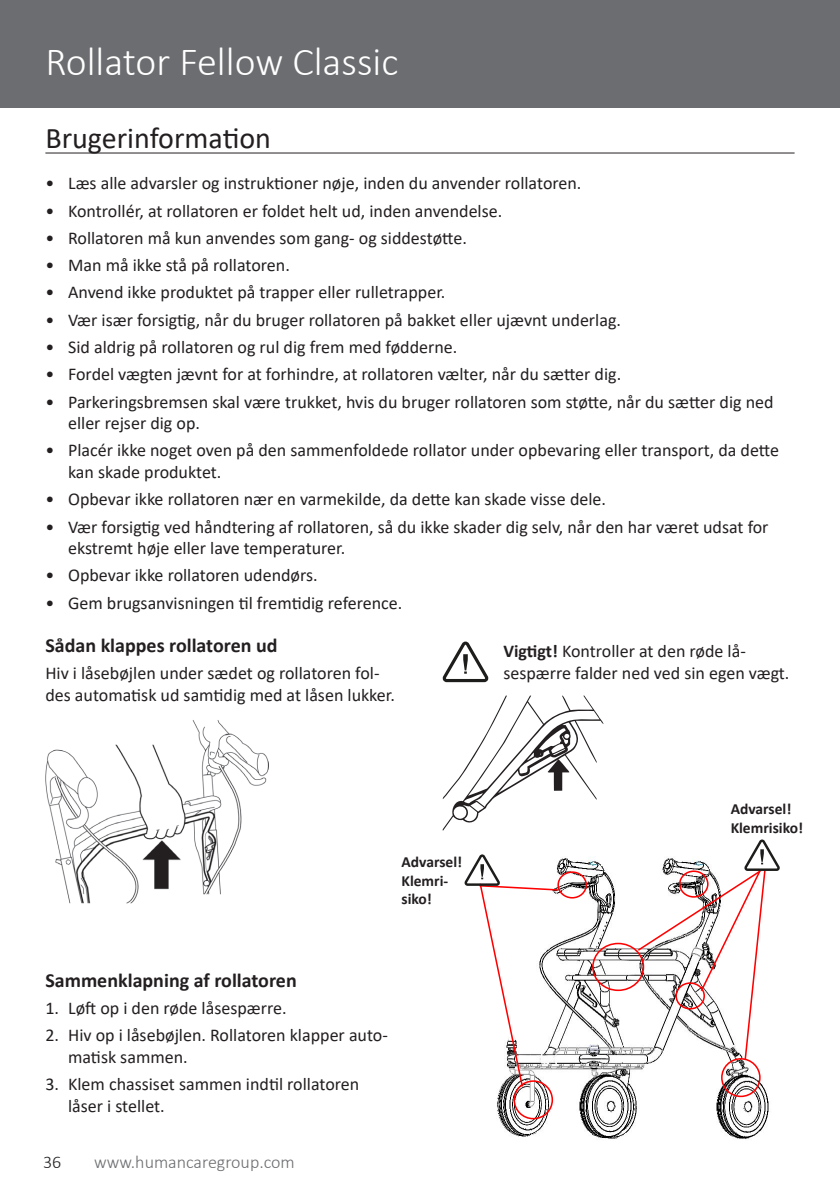
<style>
.page{position:relative;width:840px;height:1191px;background:#fff}
.page>*{position:absolute;margin:0;border:0;box-sizing:border-box;transform-origin:0 0}
.t1{font:300 40px "Calibri";color:#fff}
.Content_heading{font:30px "Calibri";color:#231f20}
.Body_Headline{font:700 20px "Calibri";color:#231f20}
.Body_text{font:18px/21.6px "Calibri";color:#231f20}
.t2{font:300 18px "Calibri";color:#6c6d70}
.t3{font:300 18px "Calibri";color:#231f20}
.Body_Headline-2{font:700 15.6px/18.6px "Calibri";color:#231f20}
.s1{font-weight:700}
</style>
<div class="page">
<div style="left:0;top:0;width:839px;height:108px;background:#6c6d70"></div>
<hr style="left:45px;top:152px;width:749px;height:1px;background:#231f20">
<img style="left:45px;top:720px;width:224px;height:184px">
<svg style="left:442px;top:641px;width:46px;height:41px"></svg>
<svg style="left:442px;top:695px;width:161px;height:136px"></svg>
<img style="left:497px;top:856px;width:283px;height:283px">
<div style="left:557px;top:871px;width:29px;height:27px;border:2px solid #f00;border-radius:50%"></div>
<div style="left:591px;top:942px;width:53px;height:49px;border:2px solid #f00;border-radius:50%"></div>
<div style="left:513px;top:1080px;width:39px;height:39px;border:2px solid #f00;border-radius:50%"></div>
<div style="left:720px;top:1058px;width:40px;height:39px;border:2px solid #f00;border-radius:50%"></div>
<svg style="left:464px;top:854px;width:94px;height:234px"></svg>
<svg style="left:635px;top:839px;width:144px;height:222px"></svg>
<h1 class="t1" style="left:45px;top:37px;width:354px">Rollator Fellow Classic</h1>
<p class="Content_heading" style="left:45px;top:117px;width:227px">Brugerinformation</p>
<p class="Body_text" style="left:45px;top:172px;width:537px">• Læs alle advarsler og instruktioner nøje, inden du anvender rollatoren.</p>
<p class="Body_text" style="left:45px;top:199px;width:458px">• Kontrollér, at rollatoren er foldet helt ud, inden anvendelse.</p>
<p class="Body_text" style="left:45px;top:227px;width:423px">• Rollatoren må kun anvendes som gang- og siddestøtte.</p>
<p class="Body_text" style="left:45px;top:254px;width:246px">• Man må ikke stå på rollatoren.</p>
<p class="Body_text" style="left:45px;top:281px;width:401px">• Anvend ikke produktet på trapper eller rulletrapper.</p>
<p class="Body_text" style="left:45px;top:308px;width:577px">• Vær især forsigtig, når du bruger rollatoren på bakket eller ujævnt underlag.</p>
<p class="Body_text" style="left:45px;top:336px;width:413px">• Sid aldrig på rollatoren og rul dig frem med fødderne.</p>
<p class="Body_text" style="left:45px;top:363px;width:577px">• Fordel vægten jævnt for at forhindre, at rollatoren vælter, når du sætter dig.</p>
<p class="Body_text" style="left:68px;top:390px;width:706px;text-indent:-23px">• Parkeringsbremsen skal være trukket, hvis du bruger rollatoren som støtte, når du sætter dig ned eller rejser dig op.</p>
<p class="Body_text" style="left:68px;top:439px;width:712px;text-indent:-23px">• Placér ikke noget oven på den sammenfoldede rollator under opbevaring eller transport, da dette kan skade produktet.</p>
<p class="Body_text" style="left:45px;top:488px;width:562px">• Opbevar ikke rollatoren nær en varmekilde, da dette kan skade visse dele.</p>
<p class="Body_text" style="left:68px;top:515px;width:701px;text-indent:-23px">• Vær forsigtig ved håndtering af rollatoren, så du ikke skader dig selv, når den har været udsat for ekstremt høje eller lave temperaturer.</p>
<p class="Body_text" style="left:45px;top:564px;width:274px">• Opbevar ikke rollatoren udendørs.</p>
<p class="Body_text" style="left:45px;top:591px;width:358px">• Gem brugsanvisningen til fremtidig reference.</p>
<p class="Body_Headline" style="left:45px;top:631px;width:233px">Sådan klappes rollatoren ud</p>
<p class="Body_text" style="left:45px;top:662px;width:351px">Hiv i låsebøjlen under sædet og rollatoren fol&shy;des automatisk ud samtidig med at låsen lukker.</p>
<p class="Body_text" style="left:503px;top:640px;width:287px"><span class="s1">Vigtigt!</span> Kontroller at den røde lå&shy;sespærre falder ned ved sin egen vægt.</p>
<p class="Body_Headline-2" style="left:401px;top:852px;width:62px">Advarsel!<br>Klemri&shy;siko!</p>
<p class="Body_Headline" style="left:45px;top:966px;width:253px">Sammenklapning af rollatoren</p>
<p class="Body_text" style="left:45px;top:997px;width:243px">1. Løft op i den røde låsespærre.</p>
<p class="Body_text" style="left:68px;top:1024px;width:321px;text-indent:-23px">2. Hiv op i låsebøjlen. Rollatoren klapper auto&shy;matisk sammen.</p>
<p class="Body_text" style="left:68px;top:1073px;width:292px;text-indent:-23px">3. Klem chassiset sammen indtil rollatoren låser i stellet.</p>
<p class="t3" style="left:43px;top:1151px;width:20px">36</p>
<p class="t2" style="left:94px;top:1151px;width:202px">www.humancaregroup.com</p>
<p class="Body_Headline-2" style="left:730px;top:799px;width:74px">Advarsel!<br>Klemrisiko!</p>
</div>
